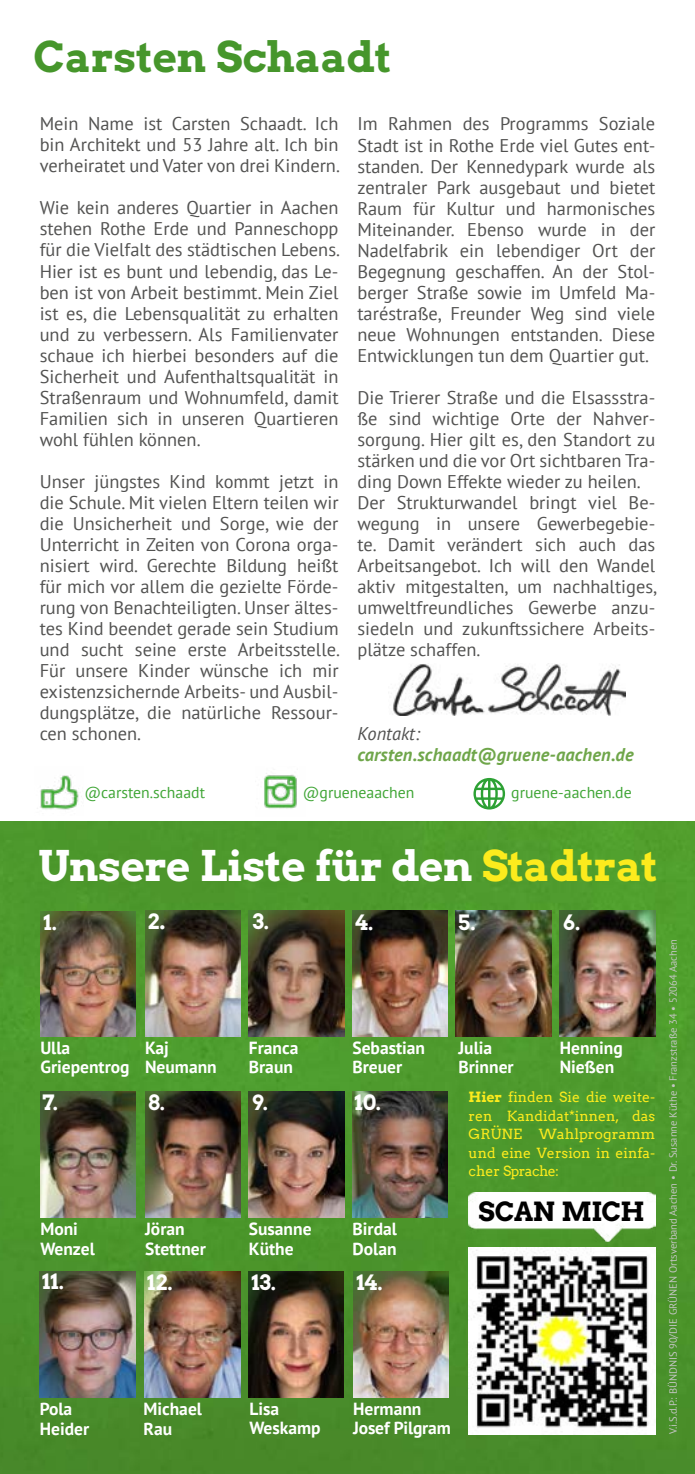
<style>
.page{position:relative;width:695px;height:1474px;background:#fff}
.page>*{position:absolute;margin:0;border:0;box-sizing:border-box;transform-origin:0 0}
.t1{font:42px "Arvo Gruen";letter-spacing:-.01em;color:#fff}
.t2{font:42px "Arvo Gruen";letter-spacing:-.005em;color:#46962b}
.t3{font:26.25px "Arvo Gruen";letter-spacing:-.02em;color:#000}
.t4{font:21px "Arvo Gruen";color:#fff}
.t5{font:18.38px/21px "PT Sans";color:#525251;text-align:justify}
.t6{font:italic 700 18.38px "PT Sans";letter-spacing:.01em;color:#6fa64a}
.t7{font:italic 18.38px "PT Sans";color:#525251}
.t8{font:700 17.5px/19.2px "PT Sans";color:#fff}
.t9{font:15.75px "PT Sans";color:#3fa535}
.t10{font:14px/18.4px "Arvo";color:#fceb1d;text-align:justify}
.t11{font:10.5px "PT Sans";color:#c6c6c6}
.s1{color:#fceb1d}
.s2{font-size:24.5px}
.s3{font-family:"Arvo Gruen"}
</style>
<div class="page">
<img style="left:0;top:821px;width:694px;height:652px">
<img style="left:391px;top:663px;width:234px;height:53px">
<img style="left:40px;top:775px;width:42px;height:35px">
<img style="left:264px;top:773px;width:33px;height:36px">
<img style="left:40px;top:911px;width:96px;height:125px">
<img style="left:249px;top:910px;width:95px;height:126px">
<img style="left:145px;top:910px;width:95px;height:126px">
<img style="left:352px;top:910px;width:95px;height:126px">
<img style="left:559px;top:910px;width:96px;height:126px">
<img style="left:456px;top:910px;width:95px;height:126px">
<img style="left:40px;top:1091px;width:96px;height:126px">
<img style="left:249px;top:1091px;width:95px;height:126px">
<img style="left:145px;top:1091px;width:95px;height:126px">
<img style="left:352px;top:1091px;width:95px;height:126px">
<img style="left:145px;top:1271px;width:95px;height:126px">
<img style="left:40px;top:1271px;width:95px;height:126px">
<img style="left:353px;top:1271px;width:95px;height:126px">
<img style="left:248px;top:1271px;width:95px;height:126px">
<img style="left:468px;top:1192px;width:187px;height:49px">
<svg style="left:473px;top:778px;width:32px;height:31px"></svg>
<img style="left:468px;top:1247px;width:187px;height:187px">
<h1 class="t2" style="left:33px;top:27px;width:359px">Carsten Schaadt</h1>
<p class="t5" style="left:40px;top:113px;width:302px">Mein Name ist Carsten Schaadt. Ich bin Architekt und 53 Jahre alt. Ich bin verheiratet und Vater von drei Kindern.</p>
<p class="t5" style="left:40px;top:197px;width:302px">Wie kein anderes Quartier in Aachen stehen Rothe Erde und Panneschopp für die Vielfalt des städtischen Lebens.<br>Hier ist es bunt und lebendig, das Le&shy;ben ist von Arbeit bestimmt. Mein Ziel ist es, die Lebensqualität zu erhalten und zu verbessern. Als Familienvater schaue ich hierbei besonders auf die Sicherheit und Aufenthaltsqualität in Straßenraum und Wohnumfeld, damit Familien sich in unseren Quartieren wohl fühlen können.</p>
<p class="t5" style="left:40px;top:470px;width:302px">Unser jüngstes Kind kommt jetzt in die Schule. Mit vielen Eltern teilen wir die Unsicherheit und Sorge, wie der Unterricht in Zeiten von Corona orga&shy;nisiert wird. Gerechte Bildung heißt für mich vor allem die gezielte Förde&shy;rung von Benachteiligten. Unser ältes&shy;tes Kind beendet gerade sein Studium und sucht seine erste Arbeitsstelle.<br>Für unsere Kinder wünsche ich mir existenzsichernde Arbeits- und Ausbil&shy;dungsplätze, die natürliche Ressour&shy;cen schonen.</p>
<p class="t5" style="left:357px;top:113px;width:299px">Im Rahmen des Programms Soziale Stadt ist in Rothe Erde viel Gutes ent&shy;standen. Der Kennedypark wurde als zentraler Park ausgebaut und bietet Raum für Kultur und harmonisches Miteinander. Ebenso wurde in der Nadelfabrik ein lebendiger Ort der Begegnung geschaffen. An der Stol&shy;berger Straße sowie im Umfeld Ma&shy;taréstraße, Freunder Weg sind viele neue Wohnungen entstanden. Diese Entwicklungen tun dem Quartier gut.</p>
<p class="t5" style="left:357px;top:386px;width:301px;text-align:left">Die Trierer Straße und die Elsassstra&shy;ße sind wichtige Orte der Nahver&shy;sorgung. Hier gilt es, den Standort zu stärken und die vor Ort sichtbaren Tra&shy;ding Down Effekte wieder zu heilen.<br>Der Strukturwandel bringt viel Be&shy;wegung in unsere Gewerbegebie&shy;te. Damit verändert sich auch das Arbeitsangebot. Ich will den Wandel aktiv mitgestalten, um nachhaltiges, umweltfreundliches Gewerbe anzu&shy;siedeln und zukunftssichere Arbeits&shy;plätze schaffen.</p>
<p class="t7" style="left:357px;top:721px;width:64px">Kontakt:</p>
<p class="t6" style="left:357px;top:742px;width:278px">carsten.schaadt@gruene-aachen.de</p>
<p class="t9" style="left:84px;top:781px;width:122px">@carsten.schaadt</p>
<p class="t9" style="left:303px;top:782px;width:113px">@grueneaachen</p>
<p class="t9" style="left:511px;top:782px;width:122px">gruene-aachen.de</p>
<h1 class="t1" style="left:38px;top:836px;width:621px">Unsere Liste für den <span class="s1">Stadtrat</span></h1>
<p class="t4" style="left:43px;top:908px;width:15px">1.</p>
<p class="t4" style="left:147px;top:907px;width:20px">2<span class="s2">.</span></p>
<p class="t4" style="left:252px;top:907px;width:18px">3.</p>
<p class="t4" style="left:355px;top:907px;width:20px">4.</p>
<p class="t4" style="left:458px;top:907px;width:19px">5.</p>
<p class="t4" style="left:563px;top:907px;width:19px">6.</p>
<p class="t8" style="left:145px;top:1037px;width:73px">Kaj<br>Neumann</p>
<p class="t8" style="left:352px;top:1037px;width:74px">Sebastian<br>Breuer</p>
<p class="t8" style="left:559px;top:1037px;width:64px">Henning<br>Nießen</p>
<p class="t8" style="left:458px;top:1037px;width:57px">Julia<br>Brinner</p>
<p class="t8" style="left:40px;top:1037px;width:91px">Ulla<br>Griepentrog</p>
<p class="t8" style="left:249px;top:1037px;width:51px">Franca<br>Braun</p>
<p class="t4" style="left:42px;top:1088px;width:17px">7.</p>
<p class="t4" style="left:148px;top:1088px;width:19px">8.</p>
<p class="t4" style="left:252px;top:1088px;width:18px">9.</p>
<p class="t4" style="left:354px;top:1088px;width:28px">10.</p>
<p class="t8" style="left:145px;top:1219px;width:62px">Jöran<br>Stettner</p>
<p class="t8" style="left:352px;top:1219px;width:46px">Birdal<br>Dolan</p>
<p class="t8" style="left:40px;top:1219px;width:56px">Moni<br>Wenzel</p>
<p class="t8" style="left:249px;top:1219px;width:64px">Susanne<br>Küthe</p>
<p class="t4" style="left:42px;top:1266px;width:24px">11.</p>
<p class="t4" style="left:147px;top:1267px;width:27px">12.</p>
<p class="t4" style="left:251px;top:1267px;width:26px">13.</p>
<p class="t4" style="left:356px;top:1267px;width:28px">14.</p>
<p class="t10" style="left:468px;top:1088px;width:188px"><span class="s3">Hier</span> finden Sie die weite&shy;ren Kandidat*innen, das GRÜNE Wahlprogramm und eine Version in einfa&shy;cher Sprache:</p>
<h2 class="t3" style="left:478px;top:1192px;width:168px">SCAN MICH</h2>
<p class="t8" style="left:40px;top:1399px;width:51px">Pola<br>Heider</p>
<p class="t8" style="left:143px;top:1399px;width:60px">Michael<br>Rau</p>
<p class="t8" style="left:249px;top:1398px;width:73px">Lisa<br>Weskamp</p>
<p class="t8" style="left:353px;top:1398px;width:99px">Hermann<br>Josef Pilgram</p>
<p class="t11" style="left:666px;top:1434px;width:496px;rotate:-90deg">V.i.S.d.P.: BÜNDNIS 90/DIE GRÜNEN Ortsverband Aachen • Dr. Susanne Küthe • Franzstraße 34 • 52064 Aachen</p>
</div>
